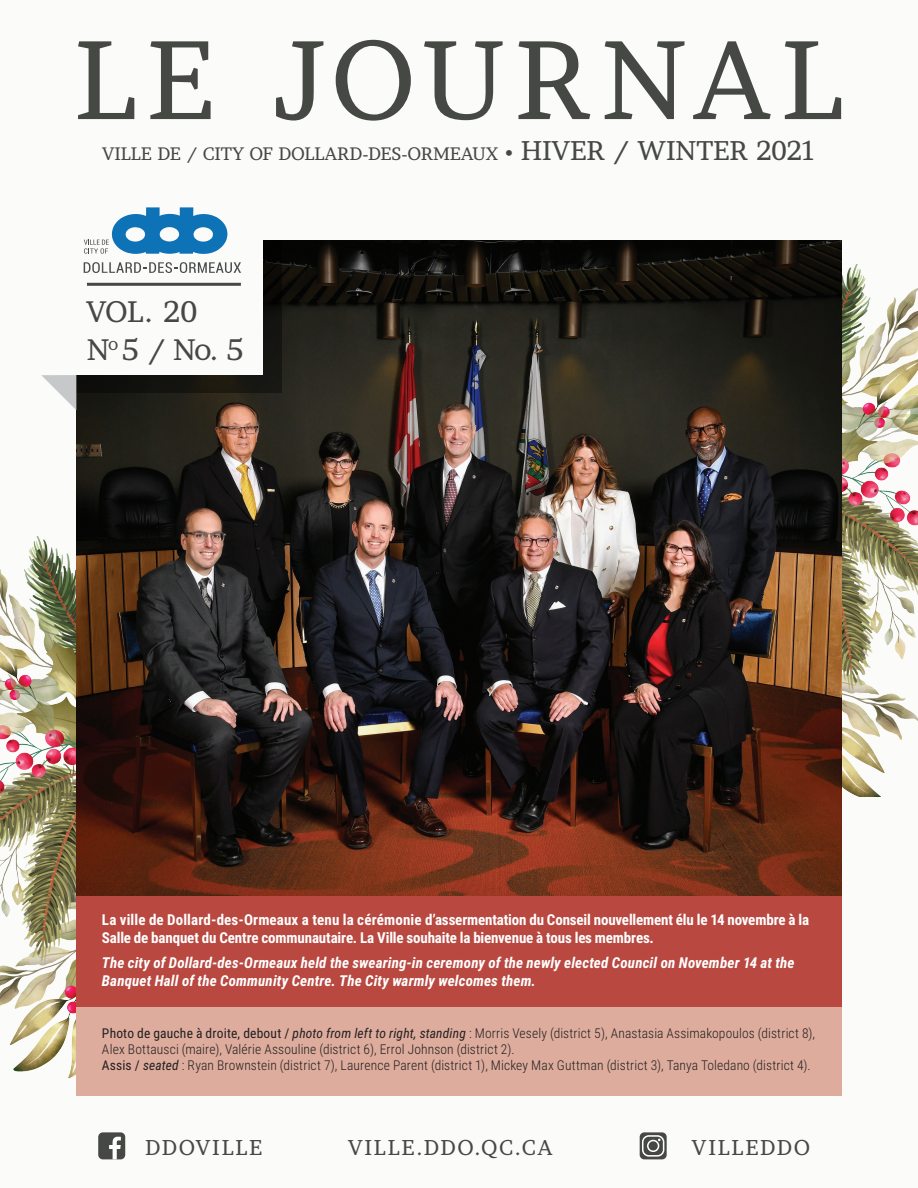
<style>
.page{position:relative;width:918px;height:1188px;background:#fbfbfa}
.page>*{position:absolute;margin:0;border:0;box-sizing:border-box;transform-origin:0 0}
.t1{font:111px "Brawler";letter-spacing:.09em;color:#454843}
.t2{font:29.55px/38.2px "Brawler";letter-spacing:-.025em;color:#454843}
.t3{font:21.45px "Brawler";letter-spacing:.08em;color:#454843}
.t4{font:18px "Brawler";letter-spacing:-.005em;color:#454843}
.t5{font:700 15px/18px "Roboto Condensed";letter-spacing:-.01em;color:#fff}
.t6{font:italic 700 15px/18px "Roboto Condensed";letter-spacing:.01em;color:#fff}
.t7{font:300 13.5px/16.2px "Roboto Condensed";letter-spacing:.01em;color:#231f20}
.s1{font-size:27px}
.s2{color:#fbfbfa}
.s3{font-weight:400}
.s4{font-weight:400;font-style:italic}
</style>
<div class="page">
<img style="left:842px;top:264px;width:76px;height:533px">
<img style="left:0;top:536px;width:76px;height:543px">
<div style="left:76px;top:1007px;width:766px;height:88px;background:#ddac9d"></div>
<img style="left:76px;top:240px;width:766px;height:656px">
<div style="left:640px;top:1132px;width:27px;height:27px;background:#454843;border-radius:5px"></div>
<svg style="left:642px;top:1135px;width:22px;height:22px"></svg>
<div style="left:98px;top:1132px;width:27px;height:27px;background:#454843;border-radius:5px"></div>
<svg style="left:109px;top:1137px;width:12px;height:22px"></svg>
<svg style="left:76px;top:240px;width:206px;height:152px;background:#161612"></svg>
<div style="left:40px;top:185px;width:222px;height:190px;background:#fbfbfa"></div>
<hr style="left:87px;top:283px;width:154px;height:3px;background:#454843">
<svg style="left:84px;top:207px;width:143px;height:47px"></svg>
<svg style="left:84px;top:262px;width:157px;height:11px"></svg>
<div style="left:76px;top:896px;width:766px;height:111px;background:#b84840"></div>
<svg style="left:41px;top:375px;width:35px;height:35px"></svg>
<h1 class="t1" style="left:75px;top:11px;width:770px">LE JOURNAL</h1>
<h3 class="t4" style="left:102px;top:142px;width:715px">VILLE DE / CITY OF DOLLARD-DES-ORMEAUX • <span class="s1">HIVER / WINTER 2021</span></h3>
<h2 class="t2" style="left:87px;top:292px;width:159px">VOL. 20<br>N<sup>o</sup> 5 / No. 5</h2>
<p class="t5" style="left:102px;top:910px;width:709px">La ville de Dollard-des-Ormeaux a tenu la cérémonie d<span class="s2">’</span>assermentation du Conseil nouvellement élu le 14 novembre à la<br>Salle de banquet du Centre communautaire. La Ville souhaite la bienvenue à tous les membres.</p>
<p class="t6" style="left:102px;top:953px;width:694px">The city of Dollard-des-Ormeaux held the swearing-in ceremony of the newly elected Council on November 14 at the<br>Banquet Hall of the Community Centre. The City warmly welcomes them.</p>
<p class="t7" style="left:102px;top:1025px;width:715px"><span class="s3">Photo de gauche à droite, debout /</span> <span class="s4">photo from left to right, standing</span> : Morris Vesely (district 5), Anastasia Assimakopoulos (district 8),<br>Alex Bottausci (maire), Valérie Assouline (district 6), Errol Johnson (district 2).<br><span class="s3">Assis /</span> <span class="s4">seated</span> : Ryan Brownstein (district 7), Laurence Parent (district 1), Mickey Max Guttman (district 3), Tanya Toledano (district 4).</p>
<h3 class="t3" style="left:145px;top:1134px;width:119px">DDOVILLE</h3>
<h3 class="t3" style="left:348px;top:1134px;width:205px">VILLE.DDO.QC.CA</h3>
<h3 class="t3" style="left:692px;top:1134px;width:119px">VILLEDDO</h3>
</div>
